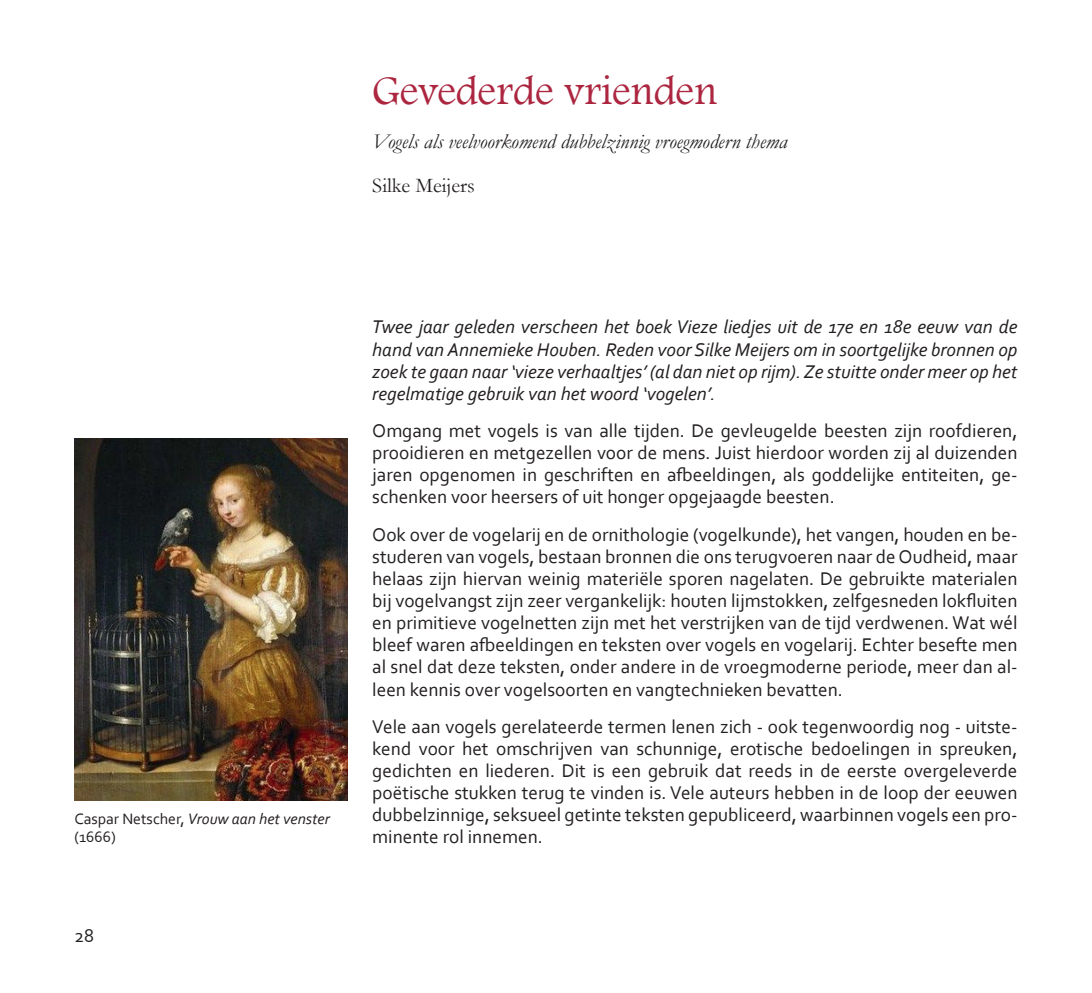
<style>
.page{position:relative;width:1092px;height:993px;background:#fff}
.page>*{position:absolute;margin:0;border:0;box-sizing:border-box;transform-origin:0 0}
.Titelkop_ondertitel{font:42px "Footlight MT Light";color:#ac2640}
.Ondertitel_auteur{font:italic 21px "Garamond";color:#231f20}
.Auteur{font:21px "Garamond";color:#231f20}
.Tekst_na{font:19.25px/22.2px "Corbel";color:#231f20;text-align:justify}
.Tekst_na-2{font:italic 19.25px/22.2px "Corbel";color:#231f20;text-align:justify}
.Bijschrift{font:15.75px/18.2px "Corbel";color:#231f20}
.s1{font-style:italic}
</style>
<div class="page">
<img style="left:74px;top:438px;width:273px;height:362px">
<p class="Titelkop_ondertitel" style="left:372px;top:65px;width:347px">Gevederde vrienden</p>
<p class="Ondertitel_auteur" style="left:372px;top:129px;width:416px">Vogels als veelvoorkomend dubbelzinnig vroegmodern thema</p>
<p class="Auteur" style="left:372px;top:173px;width:104px">Silke Meijers</p>
<p class="Bijschrift" style="left:74px;top:809px;width:257px">Caspar Netscher, <span class="s1">Vrouw aan het venster </span>(1666)</p>
<p class="Tekst_na" style="left:74px;top:923px;width:21px">28</p>
<p class="Tekst_na-2" style="left:372px;top:315px;width:646px">Twee jaar geleden verscheen het boek Vieze liedjes uit de 17e en 18e eeuw van de hand van Annemieke Houben. Reden voor Silke Meijers om in soortgelijke bronnen op zoek te gaan naar ‘vieze verhaaltjes’ (al dan niet op rijm). Ze stuitte onder meer op het regelmatige gebruik van het woord ‘vogelen’.</p>
<p class="Tekst_na" style="left:372px;top:419px;width:646px">Omgang met vogels is van alle tijden. De gevleugelde beesten zijn roofdieren, prooidieren en metgezellen voor de mens. Juist hierdoor worden zij al duizenden jaren opgenomen in geschriften en afbeeldingen, als goddelijke entiteiten, ge&shy;schenken voor heersers of uit honger opgejaagde beesten.</p>
<p class="Tekst_na" style="left:372px;top:522px;width:646px">Ook over de vogelarij en de ornithologie (vogelkunde), het vangen, houden en be&shy;studeren van vogels, bestaan bronnen die ons terugvoeren naar de Oudheid, maar helaas zijn hiervan weinig materiële sporen nagelaten. De gebruikte materialen bij vogelvangst zijn zeer vergankelijk: houten lijmstokken, zelfgesneden lokfluiten en primitieve vogelnetten zijn met het verstrijken van de tijd verdwenen. Wat wél bleef waren afbeeldingen en teksten over vogels en vogelarij. Echter besefte men al snel dat deze teksten, onder andere in de vroegmoderne periode, meer dan al&shy;leen kennis over vogelsoorten en vangtechnieken bevatten.</p>
<p class="Tekst_na" style="left:372px;top:714px;width:646px">Vele aan vogels gerelateerde termen lenen zich - ook tegenwoordig nog - uitste&shy;kend voor het omschrijven van schunnige, erotische bedoelingen in spreuken, gedichten en liederen. Dit is een gebruik dat reeds in de eerste overgeleverde poëtische stukken terug te vinden is. Vele auteurs hebben in de loop der eeuwen dubbelzinnige, seksueel getinte teksten gepubliceerd, waarbinnen vogels een pro&shy;minente rol innemen.</p>
</div>
